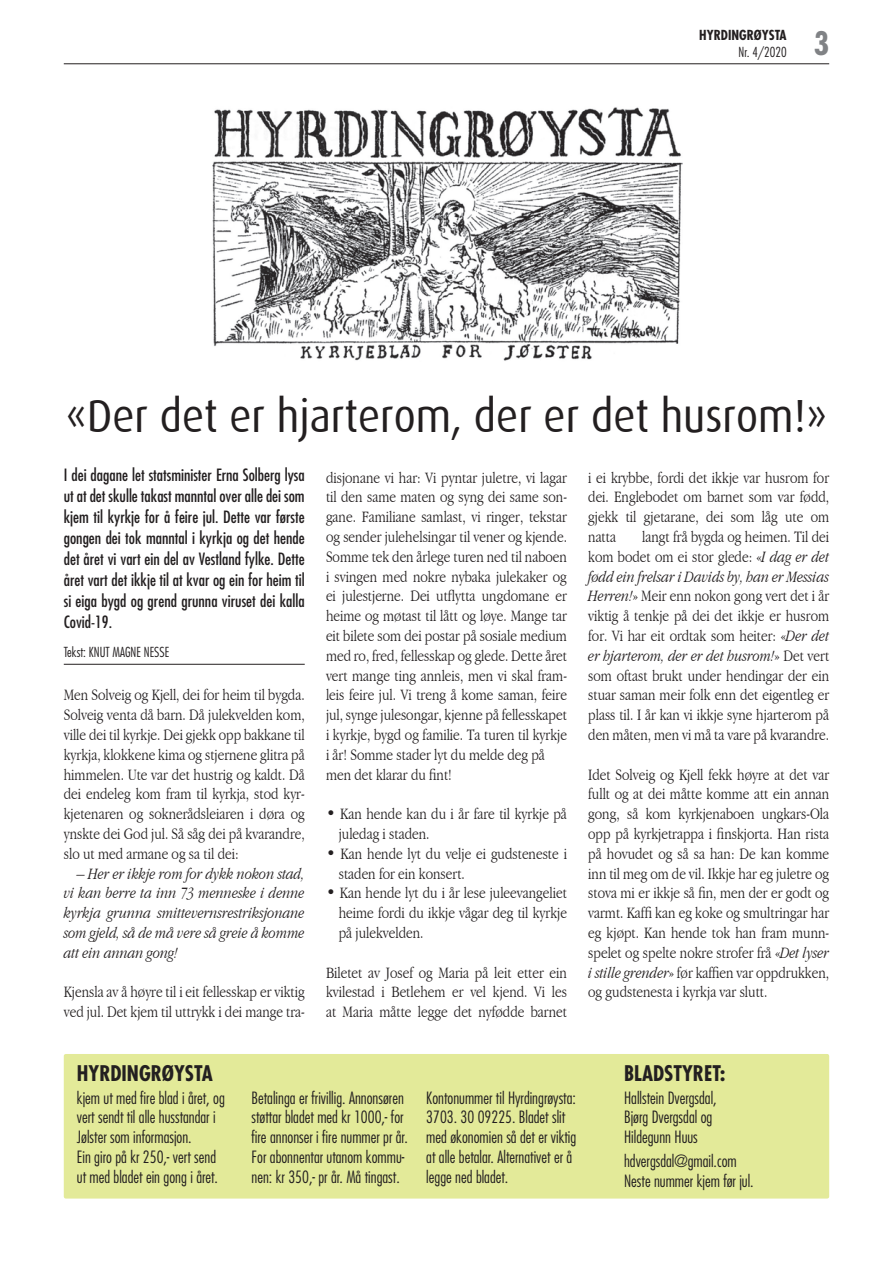
<style>
.page{position:relative;width:893px;height:1263px;background:#fff}
.page>*{position:absolute;margin:0;border:0;box-sizing:border-box;transform-origin:0 0}
.Tittel{font:46.5px "Dax";color:#231f20;scale:.91 1}
.t1{font:700 condensed 31.5px "Futura";color:#808285}
.t2{font:700 condensed 21px "Futura";color:#231f20}
.Brødtekst{font:300 condensed 16.5px/19.8px "Garamond";color:#231f20;text-align:justify}
.t3{font:300 condensed 16.5px/19.8px "Futura";color:#231f20}
.Ingress{font:condensed 16.5px/21px "Futura";color:#231f20;text-align:justify}
.Brødtekst_innrykk{font:300 condensed 16.5px/19.8px "Garamond";color:#231f20}
.Brødtekst_innrykk-2{font:italic 300 condensed 16.5px/19.8px "Garamond";color:#231f20;text-align:justify}
.t4{font:300 condensed 13.5px "Futura";color:#231f20}
.t5{font:700 condensed 13.5px "Futura";color:#231f20}
.s1{font-style:italic}
.s2{font-style:normal}
</style>
<div class="page">
<hr style="left:64px;top:64px;width:765px;height:1px;background:#231f20">
<img style="left:212px;top:107px;width:471px;height:254px">
<hr style="left:64px;top:664px;width:241px;height:1px;background:#231f20">
<div style="left:64px;top:1054px;width:765px;height:144px;background:#e3ea99;border-radius:2px"></div>
<p class="t5" style="left:699px;top:27px;width:89px">HYRDINGRØYSTA</p>
<p class="t4" style="left:739px;top:43px;width:50px">Nr. 4/2020</p>
<h2 class="t1" style="left:814px;top:23px;width:17px">3</h2>
<p class="Tittel" style="left:65px;top:390px;width:839px">«Der det er hjarterom, der er det husrom!»</p>
<p class="Ingress" style="left:64px;top:464px;width:242px">I dei dagane let statsminister Erna Solberg lysa ut at det skulle takast manntal over alle dei som kjem til kyrkje for å feire jul. Dette var første gongen dei tok manntal i kyrkja og det hende det året vi vart ein del av Vestland fylke. Dette året vart det ikkje til at kvar og ein for heim til si eiga bygd og grend grunna viruset dei kalla Covid-19.</p>
<p class="Brødtekst" style="left:588px;top:467px;width:242px">i ei krybbe, fordi det ikkje var husrom for dei. Englebodet om barnet som var fødd, gjekk til gjetarane, dei som låg ute om natta</p>
<p class="Brødtekst" style="left:326px;top:467px;width:242px;text-align:left">disjonane vi har: Vi pyntar juletre, vi lagar til den same maten og syng dei same son&shy;gane. Familiane samlast, vi ringer, tekstar og sender julehelsingar til vener og kjende.<br>Somme tek den årlege turen ned til naboen i svingen med nokre nybaka julekaker og ei julestjerne. Dei utflytta ungdomane er heime og møtast til lått og løye. Mange tar eit bilete som dei postar på sosiale medium med ro, fred, fellesskap og glede. Dette året vert mange ting annleis, men vi skal fram&shy;leis feire jul. Vi treng å kome saman, feire jul, synge julesongar, kjenne på fellesskapet i kyrkje, bygd og familie. Ta turen til kyrkje i år! Somme stader lyt du melde deg på men det klarar du fint!</p>
<p class="Brødtekst_innrykk" style="left:339px;top:804px;width:230px;text-indent:-13px">• Kan hende kan du i år fare til kyrkje på juledag i staden.</p>
<p class="Brødtekst_innrykk" style="left:339px;top:844px;width:230px;text-indent:-13px">• Kan hende lyt du velje ei gudsteneste i staden for ein konsert.</p>
<p class="Brødtekst_innrykk" style="left:339px;top:883px;width:230px;text-align:justify;text-indent:-13px">• Kan hende lyt du i år lese juleevangeliet heime fordi du ikkje vågar deg til kyrkje på julekvelden.</p>
<p class="Brødtekst" style="left:326px;top:962px;width:242px">Biletet av Josef og Maria på leit etter ein kvilestad i Betlehem er vel kjend. Vi les at Maria måtte legge det nyfødde barnet</p>
<p class="Brødtekst" style="left:588px;top:527px;width:242px;text-indent:54px">langt frå bygda og heimen. Til dei kom bodet om ei stor glede: «<span class="s1">I dag er det fødd ein frelsar i Davids by, han er Messias Herren!</span>» Meir enn nokon gong vert det i år viktig å tenkje på dei det ikkje er husrom for. Vi har eit ordtak som heiter: «<span class="s1">Der det er hjarterom, der er det husrom!</span>» Det vert som oftast brukt under hendingar der ein stuar saman meir folk enn det eigentleg er plass til. I år kan vi ikkje syne hjarterom på den måten, men vi må ta vare på kvarandre.</p>
<p class="Brødtekst" style="left:588px;top:764px;width:242px">Idet Solveig og Kjell fekk høyre at det var fullt og at dei måtte komme att ein annan gong, så kom kyrkjenaboen ungkars-Ola opp på kyrkjetrappa i finskjorta. Han rista på hovudet og så sa han: De kan komme inn til meg om de vil. Ikkje har eg juletre og stova mi er ikkje så fin, men der er godt og varmt. Kaffi kan eg koke og smultringar har eg kjøpt. Kan hende tok han fram munn&shy;spelet og spelte nokre strofer frå «<span class="s1">Det lyser i stille grender</span>» før kaffien var oppdrukken, og gudstenesta i kyrkja var slutt.</p>
<p class="t4" style="left:64px;top:643px;width:107px">Tekst: KNUT MAGNE NESSE</p>
<p class="Brødtekst" style="left:64px;top:685px;width:242px">Men Solveig og Kjell, dei for heim til bygda.<br>Solveig venta då barn. Då julekvelden kom, ville dei til kyrkje. Dei gjekk opp bakkane til kyrkja, klokkene kima og stjernene glitra på himmelen. Ute var det hustrig og kaldt. Då dei endeleg kom fram til kyrkja, stod kyr&shy;kjetenaren og soknerådsleiaren i døra og ynskte dei God jul. Så såg dei på kvarandre, slo ut med armane og sa til dei:</p>
<p class="Brødtekst_innrykk-2" style="left:64px;top:863px;width:242px;text-indent:13px"><span class="s2">–</span> Her er ikkje rom for dykk nokon stad, vi kan berre ta inn 73 menneske i denne kyrkja grunna smittevernsrestriksjonane som gjeld, så de må vere så greie å komme att ein annan gong!</p>
<p class="Brødtekst" style="left:64px;top:982px;width:242px">Kjensla av å høyre til i eit fellesskap er viktig ved jul. Det kjem til uttrykk i dei mange tra-</p>
<p class="t2" style="left:77px;top:1060px;width:137px">HYRDINGRØYSTA</p>
<p class="t3" style="left:77px;top:1087px;width:149px">kjem ut med fire blad i året, og vert sendt til alle husstandar i<br>Jølster som informasjon.</p>
<p class="t3" style="left:77px;top:1147px;width:143px">Ein giro på kr 250,- vert send ut med bladet ein gong i året.</p>
<p class="t3" style="left:252px;top:1087px;width:158px">Betalinga er frivillig. Annonsøren støttar bladet med kr 1000,- for fire annonser i fire nummer pr år.<br>For abonnentar utanom kommu&shy;nen: kr 350,- pr år. Må tingast.</p>
<p class="t3" style="left:426px;top:1087px;width:152px">Kontonummer til Hyrdingrøysta:<br>3703. 30 09225. Bladet slit med økonomien så det er viktig at alle betalar. Alternativet er å legge ned bladet.</p>
<p class="t2" style="left:624px;top:1060px;width:103px">BLADSTYRET:</p>
<p class="t3" style="left:624px;top:1087px;width:94px">Hallstein Dvergsdal,<br>Bjørg Dvergsdal og<br>Hildegunn Huus</p>
<p class="t3" style="left:624px;top:1151px;width:114px">hdvergsdal@gmail.com</p>
<p class="t3" style="left:624px;top:1171px;width:131px">Neste nummer kjem før jul.</p>
</div>
